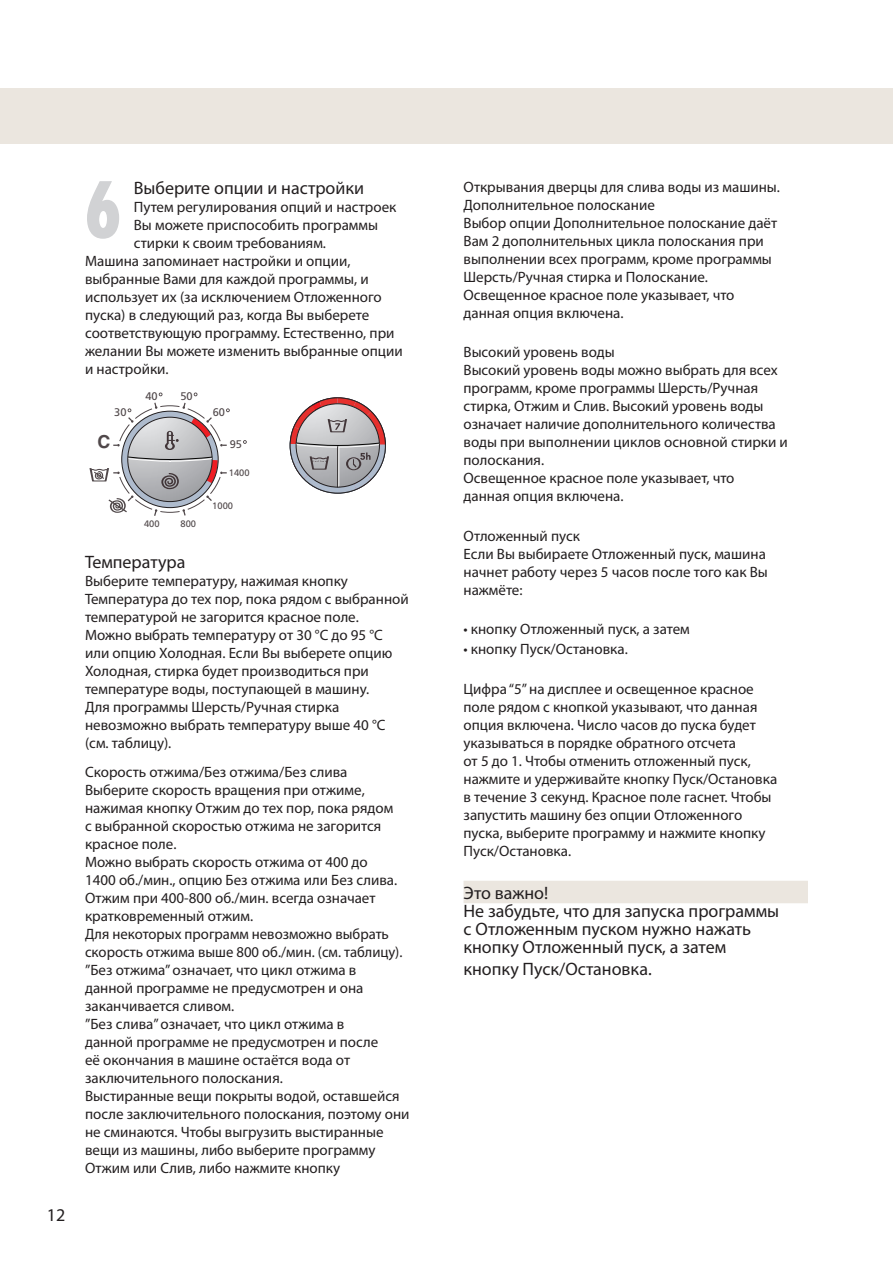
<style>
.page{position:relative;width:893px;height:1263px;background:#fff}
.page>*{position:absolute;margin:0;border:0;box-sizing:border-box;transform-origin:0 0}
.t1{font:700 condensed 73.2px "Futura";color:#d1d2d4}
.t2{font:18px/18px "Helvetica Linotype";color:#231f20}
.t3{font:700 18px "Helvetica Linotype";color:#231f20}
.t4{font:700 17.85px "Helvetica Linotype";color:#50484a}
.t5{font:15px/18px "Helvetica Linotype";color:#231f20}
.t6{font:700 15px "Helvetica Linotype";color:#231f20}
.t7{font:11.1px "Frutiger";color:#50484a}
.t8{font:9.3px "Frutiger";color:#50484a}
.s1{font-weight:700}
</style>
<div class="page">
<div style="left:0;top:88px;width:893px;height:56px;background:#ebe6df"></div>
<div style="left:464px;top:881px;width:344px;height:22px;background:#ebe6df"></div>
<svg style="left:87px;top:181px;width:32px;height:58px"></svg>
<svg style="left:290px;top:398px;width:95px;height:95px"></svg>
<svg style="left:243px;top:440px;width:4px;height:4px"></svg>
<svg style="left:89px;top:392px;width:141px;height:124px"></svg>
<p class="t2" style="left:47px;top:1206px;width:20px">12</p>
<p class="t3" style="left:134px;top:178px;width:232px">Выберите опции и настройки</p>
<p class="t5" style="left:134px;top:198px;width:264px">Путем регулирования опций и настроек</p>
<p class="t5" style="left:134px;top:216px;width:246px">Вы можете приспособить программы</p>
<p class="t5" style="left:134px;top:234px;width:194px">стирки к своим требованиям.</p>
<p class="t5" style="left:85px;top:252px;width:267px">Машина запоминает настройки и опции,</p>
<p class="t5" style="left:85px;top:270px;width:285px">выбранные Вами для каждой программы, и</p>
<p class="t5" style="left:85px;top:288px;width:298px">использует их (за исключением Отложенного</p>
<p class="t5" style="left:85px;top:306px;width:286px">пуска) в следующий раз, когда Вы выберете</p>
<p class="t5" style="left:85px;top:324px;width:311px">соответствующую программу. Естественно, при</p>
<p class="t5" style="left:85px;top:342px;width:319px">желании Вы можете изменить выбранные опции</p>
<p class="t5" style="left:85px;top:360px;width:85px">и настройки.</p>
<h1 class="t1" style="left:85px;top:165px;width:38px">6</h1>
<p class="t7" style="left:114px;top:406px;width:14px">30</p>
<p class="t4" style="left:98px;top:431px;width:14px">C</p>
<p class="t7" style="left:145px;top:390px;width:14px">40</p>
<p class="t7" style="left:180px;top:390px;width:14px">50</p>
<p class="t8" style="left:144px;top:518px;width:17px">400</p>
<p class="t8" style="left:180px;top:518px;width:17px">800</p>
<p class="t7" style="left:213px;top:406px;width:14px">60</p>
<p class="t7" style="left:230px;top:438px;width:14px">95</p>
<p class="t8" style="left:229px;top:467px;width:22px">1400</p>
<p class="t8" style="left:212px;top:500px;width:22px">1000</p>
<p class="t3" style="left:85px;top:552px;width:102px">Температура</p>
<p class="t5" style="left:85px;top:572px;width:325px">Выберите температуру, нажимая кнопку Температура до тех пор, пока рядом с выбранной температурой не загорится красное поле.<br>Можно выбрать температуру от 30 °C до 95 °C или опцию Холодная. Если Вы выберете опцию Холодная, стирка будет производиться при температуре воды, поступающей в машину.<br>Для программы Шерсть/Ручная стирка невозможно выбрать температуру выше 40 °С (см. таблицу).</p>
<p class="t6" style="left:85px;top:764px;width:264px">Скорость отжима/Без отжима/Без слива</p>
<p class="t5" style="left:85px;top:781px;width:326px">Выберите скорость вращения при отжиме, нажимая кнопку Отжим до тех пор, пока рядом<br>с выбранной скоростью отжима не загорится красное поле.<br>Можно выбрать скорость отжима от 400 до<br>1400 об./мин., опцию Без отжима или Без слива.<br>Отжим при 400-800 об./мин. всегда означает кратковременный отжим.<br>Для некоторых программ невозможно выбрать скорость отжима выше 800 об./мин. (см. таблицу). ”Без отжима” означает, что цикл отжима в<br>данной программе не предусмотрен и она заканчивается сливом.<br>”Без слива” означает, что цикл отжима в<br>данной программе не предусмотрен и после<br>её окончания в машине остаётся вода от заключительного полоскания.<br>Выстиранные вещи покрыты водой, оставшейся после заключительного полоскания, поэтому они не сминаются. Чтобы выгрузить выстиранные вещи из машины, либо выберите программу Отжим или Слив, либо нажмите кнопку</p>
<p class="t5" style="left:464px;top:178px;width:318px">Открывания дверцы для слива воды из машины.</p>
<p class="t6" style="left:464px;top:196px;width:193px">Дополнительное полоскание</p>
<p class="t5" style="left:464px;top:214px;width:315px">Выбор опции Дополнительное полоскание даёт Вам 2 дополнительных цикла полоскания при выполнении всех программ, кроме программы Шерсть/Ручная стирка и Полоскание.<br>Освещенное красное поле указывает, что данная опция включена.</p>
<p class="t6" style="left:464px;top:344px;width:153px">Высокий уровень воды</p>
<p class="t5" style="left:464px;top:361px;width:326px">Высокий уровень воды можно выбрать для всех программ, кроме программы Шерсть/Ручная стирка, Отжим и Слив. Высокий уровень воды означает наличие дополнительного количества воды при выполнении циклов основной стирки и полоскания.<br>Освещенное красное поле указывает, что<br>данная опция включена.</p>
<p class="t6" style="left:464px;top:527px;width:118px">Отложенный пуск</p>
<p class="t5" style="left:464px;top:545px;width:306px">Если Вы выбираете Отложенный пуск, машина начнет работу через 5 часов после того как Вы нажмёте:</p>
<p class="t5" style="left:464px;top:621px;width:228px">• кнопку Отложенный пуск, а затем</p>
<p class="t5" style="left:464px;top:640px;width:166px">• кнопку Пуск/Остановка.</p>
<p class="t5" style="left:464px;top:680px;width:315px">Цифра “5” на дисплее и освещенное красное поле рядом с кнопкой указывают, что данная опция включена. Число часов до пуска будет указываться в порядке обратного отсчета<br>от 5 до 1. Чтобы отменить отложенный пуск, нажмите и удерживайте кнопку Пуск/Остановка в течение 3 секунд. Красное поле гаснет. Чтобы запустить машину без опции Отложенного пуска, выберите программу и нажмите кнопку Пуск/Остановка.</p>
<p class="t3" style="left:464px;top:883px;width:86px">Это важно!</p>
<p class="t2" style="left:464px;top:902px;width:317px">Не забудьте, что для запуска программы с Отложенным пуском нужно нажать кнопку Отложенный пуск, <span class="s1">а затем</span></p>
<p class="t2" style="left:464px;top:960px;width:190px"><span class="s1">кнопку</span> Пуск/Остановка.</p>
</div>
